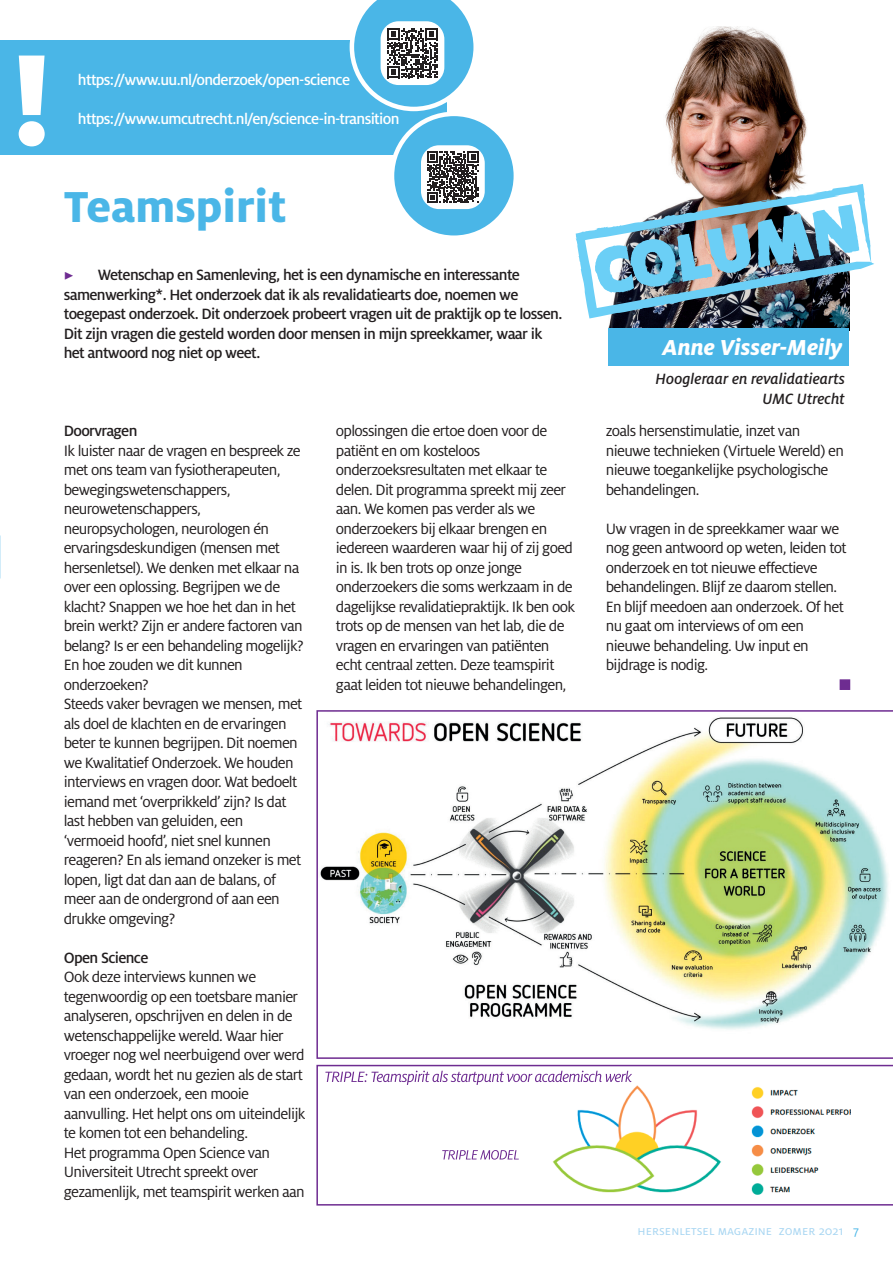
<style>
.page{position:relative;width:893px;height:1263px;background:#fff}
.page>*{position:absolute;margin:0;border:0;box-sizing:border-box;transform-origin:0 0}
.t1{font:800 144px "Milo OT";color:#fff}
.t2{font:800 48px "Milo OT";color:#4ab6e7}
.t3{font:italic 800 24px "Milo OT";color:#fff}
.t4{font:16.5px/19.5px "Milo OT";letter-spacing:-.04em;color:#231f20}
.t5{font:500 16.5px/19.5px "Milo OT";letter-spacing:-.04em;color:#231f20}
.t6{font:500 16.5px "Milo OT";letter-spacing:-.04em;color:#fff}
.t7{font:italic 500 16.5px/19.5px "Milo OT";color:#231f20;text-align:right}
.t8{font:16.5px "Minion Pro";color:#6e2c91}
.t9{font:13.5px "Milo OT";color:#a8d6f2}
.s1{color:#4ab6e7}
</style>
<div class="page">
<div style="left:0;top:40px;width:446px;height:115px;background:#4ab6e7"></div>
<div style="left:392px;top:114px;width:124px;height:124px;background:#4ab6e7;border-radius:50%"></div>
<div style="left:390px;top:112px;width:128px;height:128px;border:4px solid #fff;border-radius:50%"></div>
<img style="left:608px;top:27px;width:241px;height:302px">
<div style="left:608px;top:329px;width:241px;height:37px;background:#4ab6e7"></div>
<img style="left:575px;top:184px;width:299px;height:134px">
<div style="left:840px;top:679px;width:10px;height:11px;background:#6e2c91;border:2px solid #6e2c91"></div>
<svg style="left:316px;top:710px;width:577px;height:349px"></svg>
<div style="left:421px;top:145px;width:64px;height:64px;background:#fff;border-radius:18px"></div>
<svg style="left:427px;top:151px;width:52px;height:52px"></svg>
<svg style="left:350px;top:0;width:124px;height:111px"></svg>
<svg style="left:316px;top:1065px;width:577px;height:140px"></svg>
<div style="left:497px;top:1076px;width:353px;height:119px;background:#fff"></div>
<img style="left:552px;top:1085px;width:298px;height:110px">
<svg style="left:442px;top:1150px;width:77px;height:9px"></svg>
<svg style="left:325px;top:1071px;width:307px;height:14px"></svg>
<h1 class="t1" style="left:10px;top:18px;width:46px">!</h1>
<p class="t6" style="left:78px;top:71px;width:274px">https://www.uu.nl/onderzoek/open-science</p>
<p class="t6" style="left:78px;top:110px;width:323px">https://www.umcutrecht.nl/en/science-in-transition</p>
<h2 class="t2" style="left:64px;top:179px;width:225px">Teamspirit</h2>
<p class="t5" style="left:64px;top:265px;width:500px;text-indent:34px">Wetenschap en Samenleving, het is een dynamische en interessante samenwerking*. Het onderzoek dat ik als revalidatiearts doe, noemen we toegepast onderzoek. Dit onderzoek probeert vragen uit de praktijk op te lossen.<br>Dit zijn vragen die gesteld worden door mensen in mijn spreekkamer, waar ik het antwoord nog niet op weet.</p>
<p class="t8" style="left:64px;top:264px;width:11px">▶</p>
<h3 class="t3" style="left:662px;top:334px;width:181px">Anne Visser-Meily</h3>
<p class="t7" style="left:656px;top:369px;width:191px">Hoogleraar en revalidatiearts<br>UMC Utrecht</p>
<p class="t5" style="left:64px;top:421px;width:75px">Doorvragen</p>
<p class="t4" style="left:64px;top:441px;width:241px">Ik luister naar de vragen en bespreek ze met ons team van fysiotherapeuten, bewegingswetenschappers, neurowetenschappers, neuropsychologen, neurologen én ervaringsdeskundigen (mensen met hersenletsel). We denken met elkaar na over een oplossing. Begrijpen we de klacht? Snappen we hoe het dan in het brein werkt? Zijn er andere factoren van belang? Is er een behandeling mogelijk?<br>En hoe zouden we dit kunnen onderzoeken?<br>Steeds vaker bevragen we mensen, met als doel de klachten en de ervaringen beter te kunnen begrijpen. Dit noemen we Kwalitatief Onderzoek. We houden interviews en vragen door. Wat bedoelt iemand met ‘overprikkeld’ zijn? Is dat last hebben van geluiden, een ‘vermoeid hoofd’, niet snel kunnen reageren? En als iemand onzeker is met lopen, ligt dat dan aan de balans, of meer aan de ondergrond of aan een drukke omgeving?</p>
<p class="t5" style="left:64px;top:948px;width:86px">Open Science</p>
<p class="t4" style="left:64px;top:967px;width:243px">Ook deze interviews kunnen we tegenwoordig op een toetsbare manier analyseren, opschrijven en delen in de wetenschappelijke wereld. Waar hier vroeger nog wel neerbuigend over werd gedaan, wordt het nu gezien als de start van een onderzoek, een mooie aanvulling. Het helpt ons om uiteindelijk te komen tot een behandeling.<br>Het programma Open Science van Universiteit Utrecht spreekt over gezamenlijk, met teamspirit werken aan</p>
<p class="t4" style="left:336px;top:421px;width:241px">oplossingen die ertoe doen voor de patiënt en om kosteloos onderzoeksresultaten met elkaar te delen. Dit programma spreekt mij zeer aan. We komen pas verder als we onderzoekers bij elkaar brengen en iedereen waarderen waar hij of zij goed in is. Ik ben trots op onze jonge onderzoekers die soms werkzaam in de dagelijkse revalidatiepraktijk. Ik ben ook trots op de mensen van het lab, die de vragen en ervaringen van patiënten echt centraal zetten. Deze teamspirit gaat leiden tot nieuwe behandelingen,</p>
<p class="t4" style="left:606px;top:421px;width:240px">zoals hersenstimulatie, inzet van nieuwe technieken (Virtuele Wereld) en nieuwe toegankelijke psychologische behandelingen.</p>
<p class="t4" style="left:606px;top:519px;width:242px">Uw vragen in de spreekkamer waar we nog geen antwoord op weten, leiden tot onderzoek en tot nieuwe effectieve behandelingen. Blijf ze daarom stellen.<br>En blijf meedoen aan onderzoek. Of het nu gaat om interviews of om een nieuwe behandeling. Uw input en bijdrage is nodig.</p>
<p class="t9" style="left:638px;top:1224px;width:223px">hersenletsel magazine zomer 2021 <span class="s1">7</span></p>
</div>
